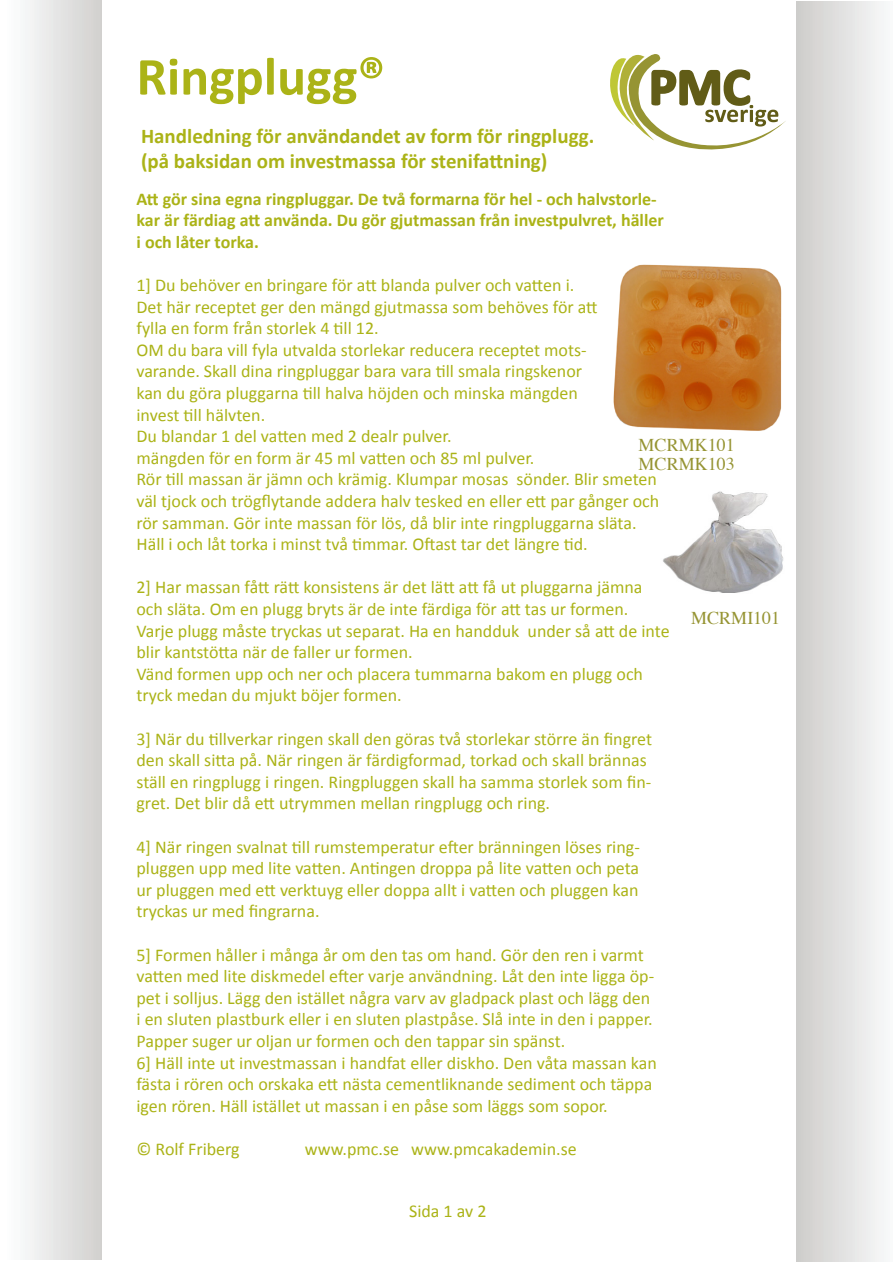
<style>
.page{position:relative;width:893px;height:1263px;background:#fff}
.page>*{position:absolute;margin:0;border:0;box-sizing:border-box;transform-origin:0 0}
.t1{font:700 54px "Calibri";color:#abb317}
.t2{font:700 21px "Calibri";color:#abb317}
.t3{font:18px/21.6px "Calibri";color:#abb317}
.t4{font:700 18px/21.6px "Calibri";color:#abb317}
.t5{font:18px "Times";color:#969433}
</style>
<div class="page">
<svg style="left:796px;top:2px;width:88px;height:1259px"></svg>
<svg style="left:25px;top:0;width:77px;height:1260px"></svg>
<svg style="left:610px;top:54px;width:176px;height:96px"></svg>
<img style="left:613px;top:264px;width:169px;height:167px">
<img style="left:663px;top:491px;width:121px;height:102px">
<p class="t1" style="left:136px;top:42px;width:250px">Ringplugg®</p>
<p class="t2" style="left:141px;top:123px;width:455px">Handledning för användandet av form för ringplugg.</p>
<p class="t2" style="left:141px;top:148px;width:408px">(på baksidan om investmassa för stenifattning)</p>
<p class="t4" style="left:136px;top:188px;width:529px">Att gör sina egna ringpluggar. De två formarna för hel - och halvstorle&shy;kar är färdiag att använda. Du gör gjutmassan från investpulvret, häller i och låter torka.</p>
<p class="t3" style="left:136px;top:274px;width:439px">1] Du behöver en bringare för att blanda pulver och vatten i.</p>
<p class="t3" style="left:136px;top:296px;width:463px">Det här receptet ger den mängd gjutmassa som behöves för att fylla en form från storlek 4 till 12.</p>
<p class="t3" style="left:136px;top:339px;width:452px">OM du bara vill fyla utvalda storlekar reducera receptet mots&shy;varande. Skall dina ringpluggar bara vara till smala ringskenor kan du göra pluggarna till halva höjden och minska mängden invest till hälvten.</p>
<p class="t3" style="left:136px;top:425px;width:317px">Du blandar 1 del vatten med 2 dealr pulver.</p>
<p class="t3" style="left:136px;top:447px;width:399px">mängden för en form är 45 ml vatten och 85 ml pulver.</p>
<p class="t3" style="left:136px;top:469px;width:524px">Rör till massan är jämn och krämig. Klumpar mosas sönder. Blir smeten väl tjock och trögflytande addera halv tesked en eller ett par gånger och rör samman. Gör inte massan för lös, då blir inte ringpluggarna släta.<br>Häll i och låt torka i minst två timmar. Oftast tar det längre tid.</p>
<p class="t3" style="left:136px;top:577px;width:535px">2] Har massan fått rätt konsistens är det lätt att få ut pluggarna jämna och släta. Om en plugg bryts är de inte färdiga för att tas ur formen.<br>Varje plugg måste tryckas ut separat. Ha en handduk under så att de inte blir kantstötta när de faller ur formen.</p>
<p class="t3" style="left:136px;top:663px;width:508px">Vänd formen upp och ner och placera tummarna bakom en plugg och tryck medan du mjukt böjer formen.</p>
<p class="t3" style="left:136px;top:728px;width:517px">3] När du tillverkar ringen skall den göras två storlekar större än fingret den skall sitta på. När ringen är färdigformad, torkad och skall brännas ställ en ringplugg i ringen. Ringpluggen skall ha samma storlek som fin&shy;gret. Det blir då ett utrymmen mellan ringplugg och ring.</p>
<p class="t3" style="left:136px;top:836px;width:505px;text-align:justify">4] När ringen svalnat till rumstemperatur efter bränningen löses ring&shy;pluggen upp med lite vatten. Antingen droppa på lite vatten och peta ur pluggen med ett verktuyg eller doppa allt i vatten och pluggen kan tryckas ur med fingrarna.</p>
<p class="t3" style="left:136px;top:944px;width:519px">5] Formen håller i många år om den tas om hand. Gör den ren i varmt vatten med lite diskmedel efter varje användning. Låt den inte ligga öp&shy;pet i solljus. Lägg den istället några varv av gladpack plast och lägg den i en sluten plastburk eller i en sluten plastpåse. Slå inte in den i papper.<br>Papper suger ur oljan ur formen och den tappar sin spänst.</p>
<p class="t3" style="left:136px;top:1052px;width:522px">6] Häll inte ut investmassan i handfat eller diskho. Den våta massan kan fästa i rören och orskaka ett nästa cementliknande sediment och täppa igen rören. Häll istället ut massan i en påse som läggs som sopor.</p>
<p class="t3" style="left:136px;top:1138px;width:105px">© Rolf Friberg</p>
<p class="t3" style="left:305px;top:1138px;width:273px">www.pmc.se www.pmcakademin.se</p>
<p class="t5" style="left:639px;top:428px;width:98px">MCRMK101</p>
<p class="t5" style="left:639px;top:447px;width:98px">MCRMK103</p>
<p class="t5" style="left:691px;top:601px;width:91px">MCRMI101</p>
<p class="t3" style="left:409px;top:1200px;width:79px">Sida 1 av 2</p>
</div>
